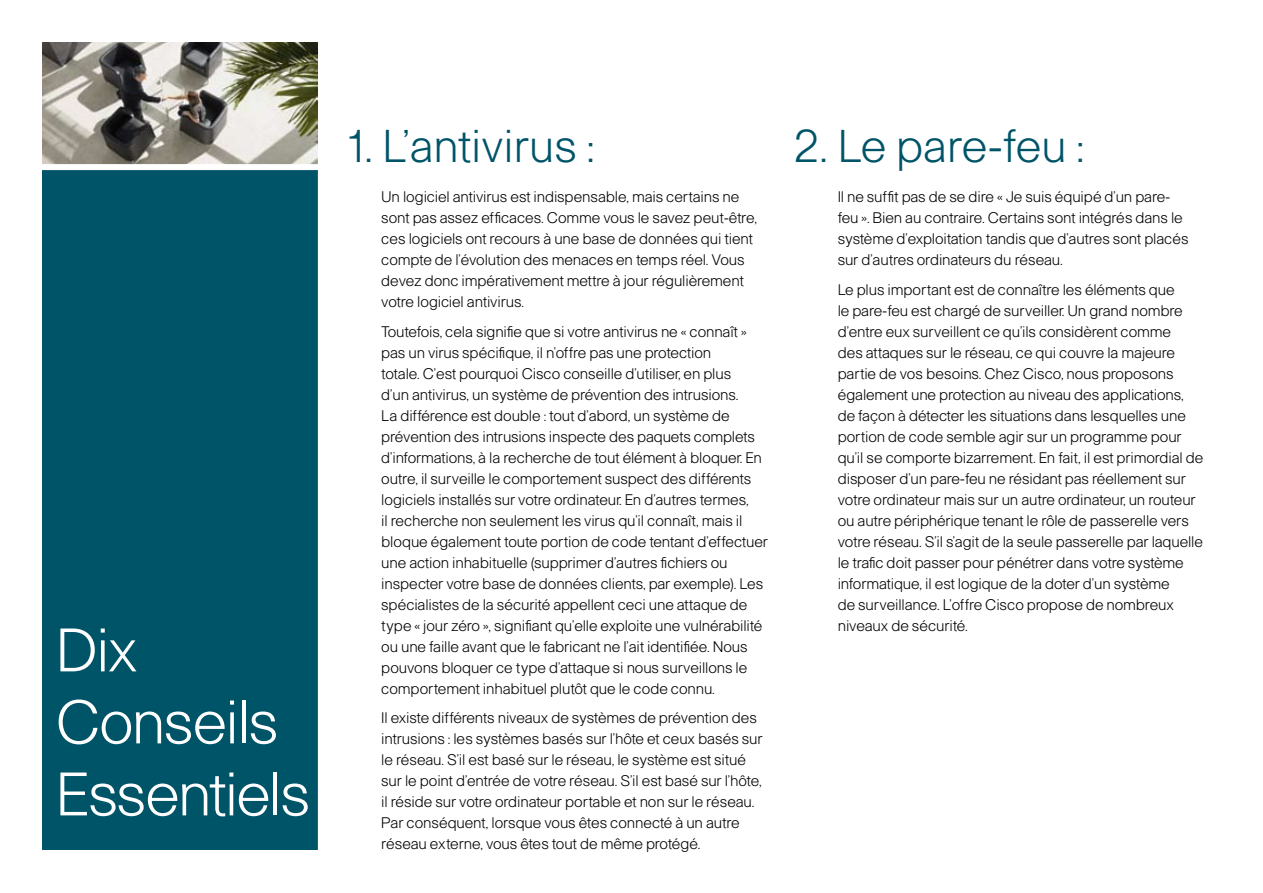
<style>
.page{position:relative;width:1263px;height:893px;background:#fff}
.page>*{position:absolute;margin:0;border:0;box-sizing:border-box;transform-origin:0 0}
.t1{font:300 60px/72px "Cisco";letter-spacing:-.03em;color:#fff}
.t2{font:300 45px "Cisco";color:#005468}
.t3{font:300 15px/21px "Cisco";letter-spacing:-.01em;color:#000}
</style>
<div class="page">
<div style="left:43px;top:170px;width:275px;height:680px;background:#005468"></div>
<img style="left:43px;top:43px;width:275px;height:121px">
<h1 class="t1" style="left:56px;top:613px;width:256px">Dix<br>Conseils<br>Essentiels</h1>
<h2 class="t2" style="left:344px;top:119px;width:252px">1. L’antivirus :</h2>
<h2 class="t2" style="left:793px;top:119px;width:292px">2. Le pare-feu :</h2>
<p class="t3" style="left:381px;top:186px;width:377px">Un logiciel antivirus est indispensable, mais certains ne sont pas assez efficaces. Comme vous le savez peut-être, ces logiciels ont recours à une base de données qui tient compte de l’évolution des menaces en temps réel. Vous devez donc impérativement mettre à jour régulièrement votre logiciel antivirus.</p>
<p class="t3" style="left:381px;top:320px;width:388px">Toutefois, cela signifie que si votre antivirus ne « connaît » pas un virus spécifique, il n’offre pas une protection<br>totale. C’est pourquoi Cisco conseille d’utiliser, en plus<br>d’un antivirus, un système de prévention des intrusions.<br>La différence est double : tout d’abord, un système de prévention des intrusions inspecte des paquets complets d’informations, à la recherche de tout élément à bloquer. En outre, il surveille le comportement suspect des différents logiciels installés sur votre ordinateur. En d’autres termes,<br>il recherche non seulement les virus qu’il connaît, mais il bloque également toute portion de code tentant d’effectuer une action inhabituelle (supprimer d’autres fichiers ou inspecter votre base de données clients, par exemple). Les spécialistes de la sécurité appellent ceci une attaque de type « jour zéro », signifiant qu’elle exploite une vulnérabilité ou une faille avant que le fabricant ne l’ait identifiée. Nous pouvons bloquer ce type d’attaque si nous surveillons le comportement inhabituel plutôt que le code connu.</p>
<p class="t3" style="left:381px;top:707px;width:383px">Il existe différents niveaux de systèmes de prévention des intrusions : les systèmes basés sur l’hôte et ceux basés sur le réseau. S’il est basé sur le réseau, le système est situé sur le point d’entrée de votre réseau. S’il est basé sur l’hôte, il réside sur votre ordinateur portable et non sur le réseau.<br>Par conséquent, lorsque vous êtes connecté à un autre réseau externe, vous êtes tout de même protégé.</p>
<p class="t3" style="left:838px;top:186px;width:352px">Il ne suffit pas de se dire « Je suis équipé d’un pare&shy;feu ». Bien au contraire. Certains sont intégrés dans le système d’exploitation tandis que d’autres sont placés sur d’autres ordinateurs du réseau.</p>
<p class="t3" style="left:838px;top:278px;width:367px">Le plus important est de connaître les éléments que<br>le pare-feu est chargé de surveiller. Un grand nombre d’entre eux surveillent ce qu’ils considèrent comme<br>des attaques sur le réseau, ce qui couvre la majeure partie de vos besoins. Chez Cisco, nous proposons également une protection au niveau des applications, de façon à détecter les situations dans lesquelles une portion de code semble agir sur un programme pour qu’il se comporte bizarrement. En fait, il est primordial de disposer d’un pare-feu ne résidant pas réellement sur votre ordinateur mais sur un autre ordinateur, un routeur ou autre périphérique tenant le rôle de passerelle vers votre réseau. S’il s’agit de la seule passerelle par laquelle le trafic doit passer pour pénétrer dans votre système informatique, il est logique de la doter d’un système<br>de surveillance. L’offre Cisco propose de nombreux niveaux de sécurité.</p>
</div>
